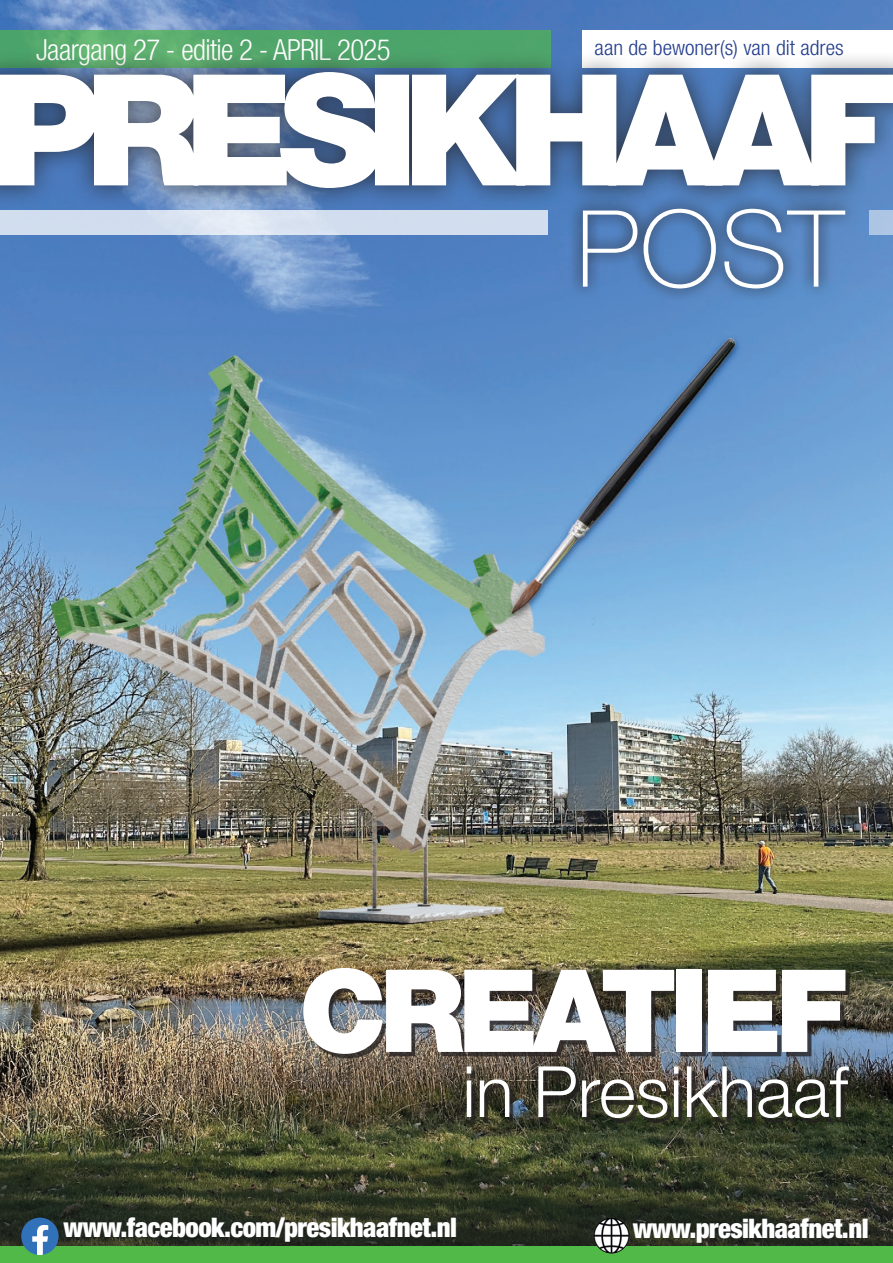
<style>
.page{position:relative;width:893px;height:1263px;background:#fff}
.page>*{position:absolute;margin:0;border:0;box-sizing:border-box;transform-origin:0 0}
.t1{font:900 114.9px "Helvetica Neue LT Std";letter-spacing:-.06em;color:#fff}
.t2{font:100 106.5px "Helvetica Neue LT Std";color:#fff}
.t3{font:300 70.8px "Helvetica Neue LT Std";color:#fff}
.t4{font:300 condensed 29.1px "Helvetica Neue LT Std";letter-spacing:-.02em;color:#fff}
.t5{font:900 condensed 27px "Helvetica Neue LT Std";letter-spacing:-.02em;color:#fff}
.t6{font:300 condensed 21px "Helvetica Neue LT Std";color:#253f8e;scale:1.05 1}
</style>
<div class="page">
<img style="left:0;top:0;width:893px;height:1098px">
<svg style="left:0;top:30px;width:551px;height:19px;background:#53a86c"></svg>
<svg style="left:0;top:1098px;width:893px;height:149px;background:#3b412a"></svg>
<div style="left:0;top:1247px;width:893px;height:16px;background:#51b948"></div>
<div style="left:869px;top:211px;width:24px;height:24px;background:#acc5e4"></div>
<div style="left:582px;top:30px;width:311px;height:38px;background:#fff"></div>
<div style="left:21px;top:1217px;width:38px;height:38px;background:#3071b9;border-radius:50%"></div>
<svg style="left:32px;top:1225px;width:16px;height:30px"></svg>
<div style="left:0;top:49px;width:893px;height:162px;background:#231f20;opacity:.75"></div>
<svg style="left:0;top:72px;width:893px;height:116px"></svg>
<svg style="left:569px;top:195px;width:290px;height:107px;background:#507bb2"></svg>
<svg style="left:0;top:211px;width:547px;height:24px;background:#d5e0ef"></svg>
<div style="left:307px;top:972px;width:546px;height:150px;background:#231f20;opacity:.75"></div>
<img style="left:594px;top:1217px;width:35px;height:36px;border-radius:18px">
<p class="t4" style="left:36px;top:33px;width:356px">Jaargang 27 - editie 2 - APRIL 2025</p>
<p class="t6" style="left:595px;top:35px;width:239px">aan de bewoner(s) van dit adres</p>
<p class="t2" style="left:576px;top:188px;width:269px">POST</p>
<p class="t1" style="left:299px;top:942px;width:550px">CREATIEF</p>
<p class="t3" style="left:462px;top:1048px;width:387px">in Presikhaaf</p>
<p class="t5" style="left:64px;top:1211px;width:395px">www.facebook.com/presikhaafnet.nl</p>
<p class="t5" style="left:633px;top:1211px;width:237px">www.presikhaafnet.nl</p>
</div>
